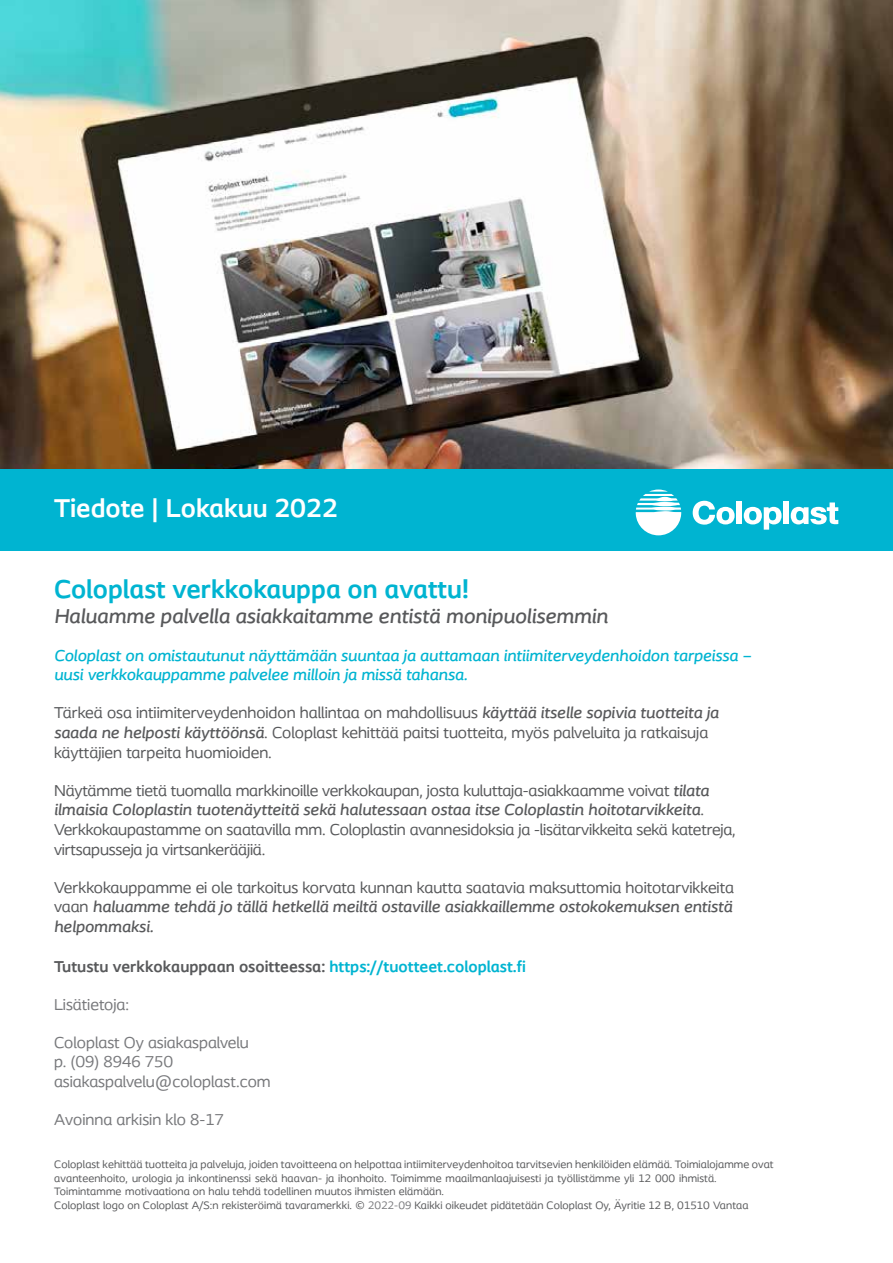
<style>
.page{position:relative;width:893px;height:1263px;background:#fff}
.page>*{position:absolute;margin:0;border:0;box-sizing:border-box;transform-origin:0 0}
.t1{font:700 27px "Coloplast";color:#00b4d1}
.t2{font:700 27px "Coloplast";color:#fff}
.t3{font:italic 500 21px "Coloplast";color:#58595b}
.t4{font:16.5px/19.8px "Coloplast";letter-spacing:-.01em;color:#58595b}
.t5{font:italic 500 16.5px/19.8px "Coloplast";color:#58595b;text-align:justify}
.t6{font:italic 500 16.5px/19.8px "Coloplast";color:#00b4d1}
.t7{font:16.5px/19.8px "Coloplast";color:#77787b}
.t8{font:700 16.5px "Coloplast";color:#58595b}
.t9{font:11.25px/13.5px "Coloplast";letter-spacing:.01em;color:#58595b}
.s1{font-weight:500;font-style:italic}
.s2{font-weight:400;font-style:normal}
.s3{color:#00b4d1}
.s4{color:#77787b}
</style>
<div class="page">
<img style="left:0;top:0;width:893px;height:469px">
<div style="left:0;top:469px;width:893px;height:81px;background:#00b4d1"></div>
<svg style="left:636px;top:489px;width:45px;height:46px"></svg>
<svg style="left:693px;top:501px;width:42px;height:24px"></svg>
<div style="left:736px;top:501px;width:6px;height:23px;background:#fff"></div>
<div style="left:783px;top:501px;width:6px;height:23px;background:#fff"></div>
<svg style="left:744px;top:507px;width:38px;height:23px"></svg>
<svg style="left:791px;top:502px;width:47px;height:22px"></svg>
<h1 class="t2" style="left:54px;top:492px;width:285px">Tiedote | Lokakuu 2022</h1>
<h1 class="t1" style="left:54px;top:572px;width:416px">Coloplast verkkokauppa on avattu!</h1>
<p class="t3" style="left:54px;top:603px;width:556px">Haluamme palvella asiakkaitamme entistä monipuolisemmin</p>
<p class="t6" style="left:54px;top:645px;width:698px">Coloplast on omistautunut näyttämään suuntaa ja auttamaan intiimiterveydenhoidon tarpeissa – uusi verkkokauppamme palvelee milloin ja missä tahansa.</p>
<p class="t4" style="left:54px;top:703px;width:666px">Tärkeä osa intiimiterveydenhoidon hallintaa on mahdollisuus <span class="s1">käyttää itselle sopivia tuotteita ja saada ne helposti käyttöönsä</span>. Coloplast kehittää paitsi tuotteita, myös palveluita ja ratkaisuja käyttäjien tarpeita huomioiden.</p>
<p class="t4" style="left:54px;top:780px;width:683px">Näytämme tietä tuomalla markkinoille verkkokaupan, josta kuluttaja-asiakkaamme voivat <span class="s1">tilata ilmaisia Coloplastin tuotenäytteitä sekä halutessaan ostaa itse Coloplastin hoitotarvikkeita</span>.<br>Verkkokaupastamme on saatavilla mm. Coloplastin avannesidoksia ja -lisätarvikkeita sekä katetreja, virtsapusseja ja virtsankerääjiä.</p>
<p class="t5" style="left:54px;top:877px;width:681px"><span class="s2">Verkkokauppamme ei ole tarkoitus korvata kunnan kautta saatavia maksuttomia hoitotarvikkeita vaan</span> haluamme tehdä jo tällä hetkellä meiltä ostaville asiakkaillemme ostokokemuksen entistä helpommaksi.</p>
<p class="t8" style="left:54px;top:956px;width:473px">Tutustu verkkokauppaan osoitteessa: <span class="s3">https://tuotteet.coloplast.fi</span></p>
<p class="t7" style="left:54px;top:994px;width:77px">Lisätietoja:</p>
<p class="t7" style="left:54px;top:1032px;width:218px">Coloplast Oy asiakaspalvelu<br>p. (09) 8946 750 asiakaspalvelu@coloplast.com</p>
<p class="t7" style="left:54px;top:1109px;width:171px">Avoinna arkisin klo 8-17</p>
<p class="t9" style="left:54px;top:1158px;width:721px">Coloplast kehittää tuotteita ja palveluja, joiden tavoitteena on helpottaa intiimiterveydenhoitoa tarvitsevien henkilöiden elämää. Toimialojamme ovat avanteenhoito, urologia ja inkontinenssi sekä haavan- ja ihonhoito. Toimimme maailmanlaajuisesti ja työllistämme yli 12 000 ihmistä.<br>Toimintamme motivaationa on halu tehdä todellinen muutos ihmisten elämään.<br>Coloplast logo on Coloplast A/S:n rekisteröimä tavaramerkki. © <span class="s4">2022-09</span> Kaikki oikeudet pidätetään Coloplast Oy, Äyritie 12 B, 01510 Vantaa</p>
</div>
